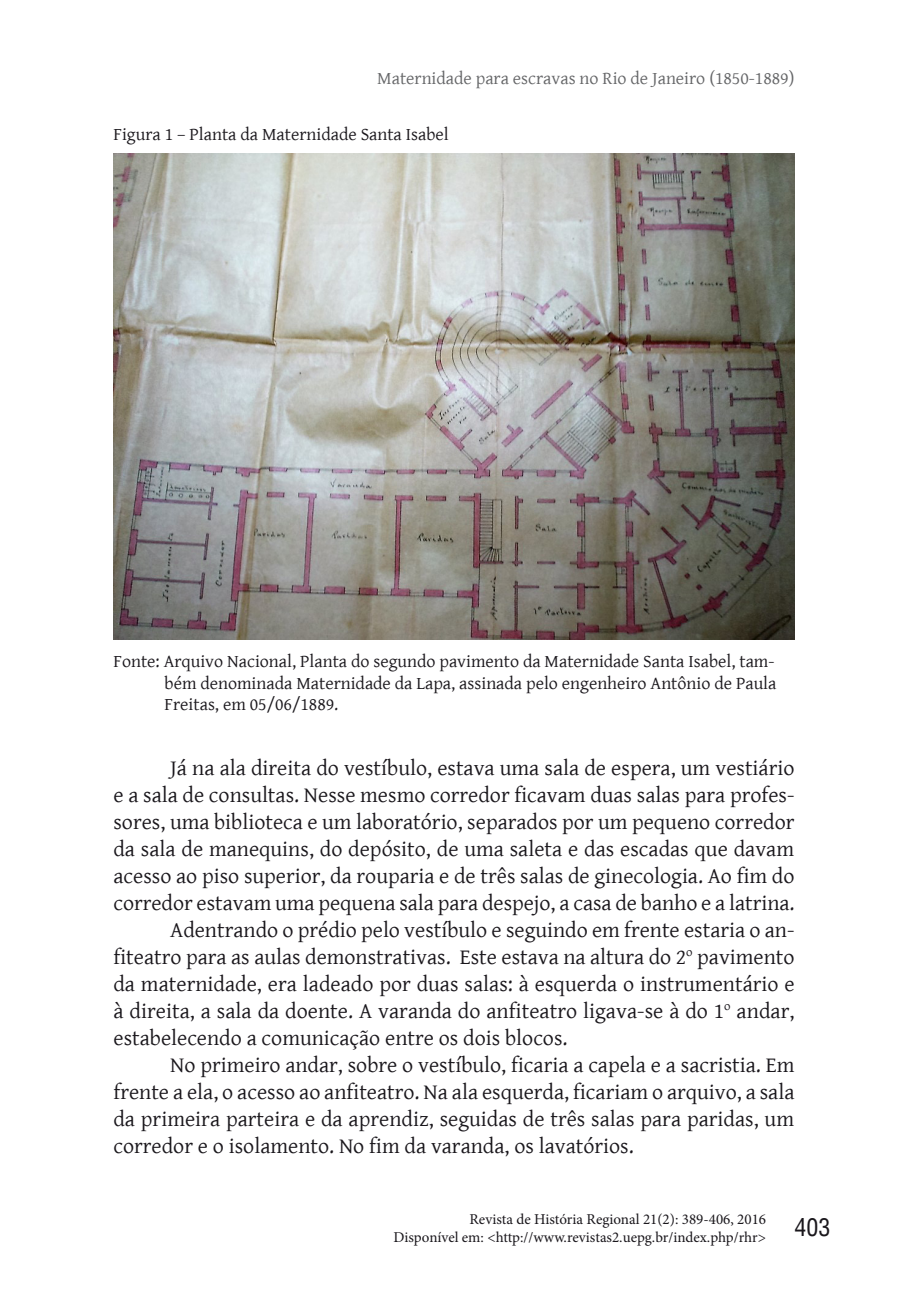
<style>
.page{position:relative;width:908px;height:1304px;background:#fff}
.page>*{position:absolute;margin:0;border:0;box-sizing:border-box;transform-origin:0 0}
.t1{font:22px "Gentium Basic";color:#1a171c}
.t2{font:18px/21.6px "Gentium Basic";color:#1a171c;text-align:justify}
.t3{font:18px "Gentium Basic";color:#646567}
.t4{font:15px/18px "Minion Pro";color:#1a171c}
</style>
<div class="page">
<img style="left:113px;top:153px;width:681px;height:486px">
<p class="t3" style="left:377px;top:65px;width:418px">Maternidade para escravas no Rio de Janeiro (1850-1889)</p>
<p class="t2" style="left:113px;top:123px;width:337px">Figura 1 – Planta da Maternidade Santa Isabel</p>
<p class="t2" style="left:164px;top:650px;width:613px;text-indent:-51px">Fonte: Arquivo Nacional, Planta do segundo pavimento da Maternidade Santa Isabel, tam&shy;bém denominada Maternidade da Lapa, assinada pelo engenheiro Antônio de Paula Freitas, em 05/06/1889.</p>
<p class="t1" style="left:170px;top:751px;width:625px">Já na ala direita do vestíbulo, estava uma sala de espera, um vestiário</p>
<p class="t1" style="left:113px;top:778px;width:682px">e a sala de consultas. Nesse mesmo corredor ficavam duas salas para profes-</p>
<p class="t1" style="left:113px;top:805px;width:682px">sores, uma biblioteca e um laboratório, separados por um pequeno corredor</p>
<p class="t1" style="left:113px;top:832px;width:681px">da sala de manequins, do depósito, de uma saleta e das escadas que davam</p>
<p class="t1" style="left:113px;top:859px;width:682px">acesso ao piso superior, da rouparia e de três salas de ginecologia. Ao fim do</p>
<p class="t1" style="left:113px;top:886px;width:682px">corredor estavam uma pequena sala para despejo, a casa de banho e a latrina.</p>
<p class="t1" style="left:170px;top:913px;width:625px">Adentrando o prédio pelo vestíbulo e seguindo em frente estaria o an-</p>
<p class="t1" style="left:113px;top:940px;width:682px">fiteatro para as aulas demonstrativas. Este estava na altura do 2<sup>o</sup> pavimento</p>
<p class="t1" style="left:113px;top:967px;width:682px">da maternidade, era ladeado por duas salas: à esquerda o instrumentário e</p>
<p class="t1" style="left:113px;top:994px;width:682px">à direita, a sala da doente. A varanda do anfiteatro ligava-se à do 1<sup>o</sup> andar,</p>
<p class="t1" style="left:113px;top:1021px;width:455px">estabelecendo a comunicação entre os dois blocos.</p>
<p class="t1" style="left:170px;top:1048px;width:625px">No primeiro andar, sobre o vestíbulo, ficaria a capela e a sacristia. Em</p>
<p class="t1" style="left:113px;top:1075px;width:682px">frente a ela, o acesso ao anfiteatro. Na ala esquerda, ficariam o arquivo, a sala</p>
<p class="t1" style="left:113px;top:1102px;width:681px">da primeira parteira e da aprendiz, seguidas de três salas para paridas, um</p>
<p class="t1" style="left:113px;top:1129px;width:521px">corredor e o isolamento. No fim da varanda, os lavatórios.</p>
<p class="t4" style="left:393px;top:1210px;width:438px;text-indent:76px">Revista de História Regional 21(2): 389-406, 2016<br>Disponível em: &lt;http://www.revistas2.uepg.br/index.php/rhr&gt; <sup>403</sup></p>
</div>
